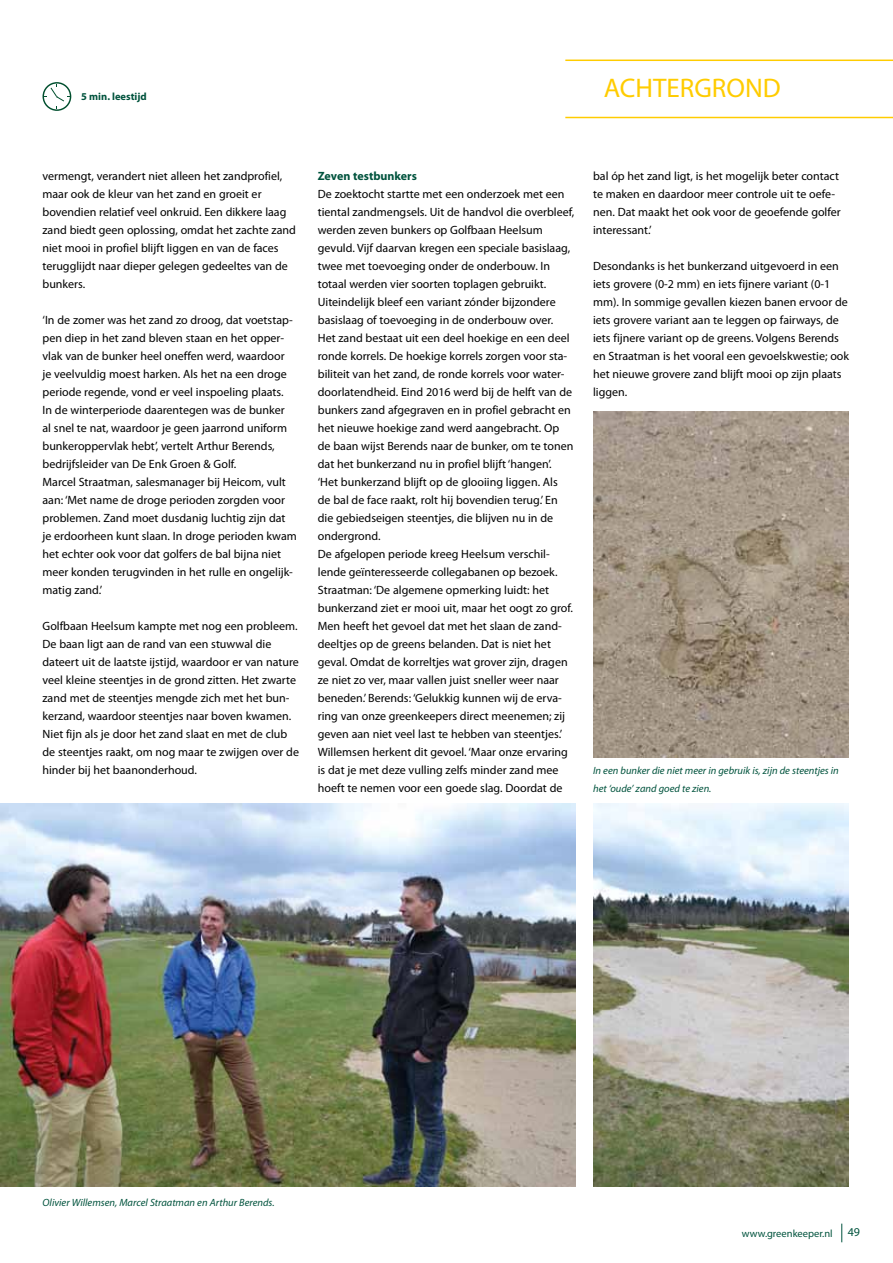
<style>
.page{position:relative;width:893px;height:1263px;background:#fff}
.page>*{position:absolute;margin:0;border:0;box-sizing:border-box;transform-origin:0 0}
.t1{font:27px "Myriad Pro";color:#fc0}
.t2{font:12px/18px "Myriad Pro";color:#000}
.t3{font:700 12px "Myriad Pro";color:#00533d}
.t4{font:12px "Myriad Pro";color:#00533d}
.t5{font:italic 10.5px/18px "Myriad Pro";color:#00533d}
.t6{font:10.5px "Myriad Pro";color:#00533d}
.t7{font:700 10.5px "Myriad Pro";color:#00533d}
</style>
<div class="page">
<svg style="left:841px;top:1223px;width:1px;height:19px"></svg>
<svg style="left:43px;top:82px;width:28px;height:29px"></svg>
<hr style="left:565px;top:117px;width:328px;height:1px;background:#fc0">
<hr style="left:565px;top:60px;width:328px;height:1px;background:#fc0">
<img style="left:0;top:803px;width:575px;height:383px">
<img style="left:593px;top:803px;width:256px;height:383px">
<img style="left:593px;top:411px;width:256px;height:347px">
<p class="t7" style="left:81px;top:90px;width:67px">5 min. leestijd</p>
<h1 class="t1" style="left:604px;top:71px;width:179px">ACHTERGROND</h1>
<p class="t2" style="left:43px;top:167px;width:255px">vermengt, verandert niet alleen het zandprofiel, maar ook de kleur van het zand en groeit er bovendien relatief veel onkruid. Een dikkere laag zand biedt geen oplossing, omdat het zachte zand niet mooi in profiel blijft liggen en van de faces terugglijdt naar dieper gelegen gedeeltes van de bunkers.</p>
<p class="t2" style="left:43px;top:311px;width:256px">‘In de zomer was het zand zo droog, dat voetstap&shy;pen diep in het zand bleven staan en het opper&shy;vlak van de bunker heel oneffen werd, waardoor<br>je veelvuldig moest harken. Als het na een droge periode regende, vond er veel inspoeling plaats.<br>In de winterperiode daarentegen was de bunker<br>al snel te nat, waardoor je geen jaarrond uniform bunkeroppervlak hebt’, vertelt Arthur Berends, bedrijfsleider van De Enk Groen &amp; Golf.<br>Marcel Straatman, salesmanager bij Heicom, vult aan: ‘Met name de droge perioden zorgden voor problemen. Zand moet dusdanig luchtig zijn dat je erdoorheen kunt slaan. In droge perioden kwam het echter ook voor dat golfers de bal bijna niet meer konden terugvinden in het rulle en ongelijk&shy;matig zand.’</p>
<p class="t2" style="left:43px;top:617px;width:258px">Golfbaan Heelsum kampte met nog een probleem.<br>De baan ligt aan de rand van een stuwwal die dateert uit de laatste ijstijd, waardoor er van nature veel kleine steentjes in de grond zitten. Het zwarte zand met de steentjes mengde zich met het bun&shy;kerzand, waardoor steentjes naar boven kwamen.<br>Niet fijn als je door het zand slaat en met de club de steentjes raakt, om nog maar te zwijgen over de hinder bij het baanonderhoud.</p>
<p class="t3" style="left:318px;top:168px;width:101px">Zeven testbunkers</p>
<p class="t2" style="left:318px;top:185px;width:258px">De zoektocht startte met een onderzoek met een tiental zandmengsels. Uit de handvol die overbleef, werden zeven bunkers op Golfbaan Heelsum gevuld. Vijf daarvan kregen een speciale basislaag, twee met toevoeging onder de onderbouw. In totaal werden vier soorten toplagen gebruikt.<br>Uiteindelijk bleef een variant zónder bijzondere basislaag of toevoeging in de onderbouw over.<br>Het zand bestaat uit een deel hoekige en een deel ronde korrels. De hoekige korrels zorgen voor sta&shy;biliteit van het zand, de ronde korrels voor water&shy;doorlatendheid. Eind 2016 werd bij de helft van de bunkers zand afgegraven en in profiel gebracht en het nieuwe hoekige zand werd aangebracht. Op de baan wijst Berends naar de bunker, om te tonen dat het bunkerzand nu in profiel blijft ‘hangen’. ‘Het bunkerzand blijft op de glooiing liggen. Als<br>de bal de face raakt, rolt hij bovendien terug.’ En die gebiedseigen steentjes, die blijven nu in de ondergrond.<br>De afgelopen periode kreeg Heelsum verschil&shy;lende geïnteresseerde collegabanen op bezoek.<br>Straatman: ‘De algemene opmerking luidt: het bunkerzand ziet er mooi uit, maar het oogt zo grof.<br>Men heeft het gevoel dat met het slaan de zand&shy;deeltjes op de greens belanden. Dat is niet het geval. Omdat de korreltjes wat grover zijn, dragen ze niet zo ver, maar vallen juist sneller weer naar beneden.’ Berends: ‘Gelukkig kunnen wij de erva&shy;ring van onze greenkeepers direct meenemen; zij geven aan niet veel last te hebben van steentjes.’ Willemsen herkent dit gevoel. ‘Maar onze ervaring is dat je met deze vulling zelfs minder zand mee hoeft te nemen voor een goede slag. Doordat de</p>
<p class="t2" style="left:593px;top:167px;width:249px">bal óp het zand ligt, is het mogelijk beter contact te maken en daardoor meer controle uit te oefe&shy;nen. Dat maakt het ook voor de geoefende golfer interessant.’</p>
<p class="t2" style="left:593px;top:257px;width:257px">Desondanks is het bunkerzand uitgevoerd in een iets grovere (0-2 mm) en iets fijnere variant (0-1 mm). In sommige gevallen kiezen banen ervoor de iets grovere variant aan te leggen op fairways, de iets fijnere variant op de greens. Volgens Berends en Straatman is het vooral een gevoelskwestie; ook het nieuwe grovere zand blijft mooi op zijn plaats liggen.</p>
<p class="t5" style="left:593px;top:761px;width:247px">In een bunker die niet meer in gebruik is, zijn de steentjes in het ‘oude’ zand goed te zien.</p>
<p class="t5" style="left:43px;top:1193px;width:234px">Olivier Willemsen, Marcel Straatman en Arthur Berends.</p>
<p class="t6" style="left:742px;top:1227px;width:92px">www.greenkeeper.nl</p>
<p class="t4" style="left:848px;top:1224px;width:14px">49</p>
</div>
